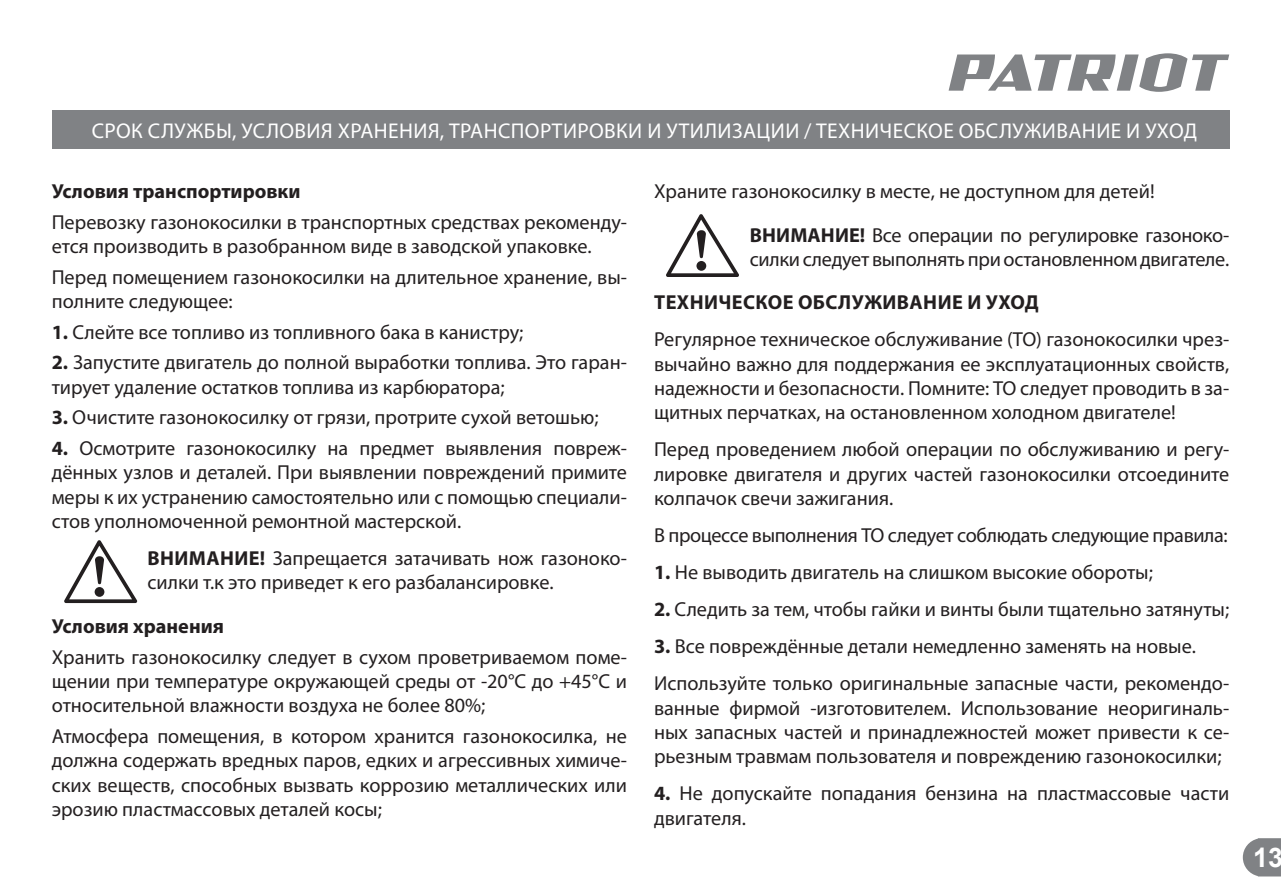
<style>
.page{position:relative;width:1281px;height:889px;background:#fff}
.page>*{position:absolute;margin:0;border:0;box-sizing:border-box;transform-origin:0 0}
.t1{font:700 27px "Arial";color:#fff}
.t2{font:21.38px "Myriad Pro";letter-spacing:.02em;color:#fff}
.t3{font:20.25px/24.3px "Myriad Pro";color:#231f20}
.t4{font:20.25px "Myriad Pro";letter-spacing:-.02em;color:#231f20}
.t5{font:700 20.25px "Myriad Pro";color:#231f20}
.t6{font:700 20.25px "Myriad Pro";letter-spacing:.02em;color:#231f20}
.s1{font-weight:700}
</style>
<div class="page">
<svg style="left:1243px;top:838px;width:38px;height:38px"></svg>
<svg style="left:948px;top:53px;width:281px;height:39px"></svg>
<div style="left:52px;top:110px;width:1177px;height:39px;background:#808285"></div>
<svg style="left:64px;top:540px;width:74px;height:63px"></svg>
<svg style="left:666px;top:214px;width:73px;height:63px"></svg>
<p class="t2" style="left:92px;top:117px;width:1107px">СРОК СЛУЖБЫ, УСЛОВИЯ ХРАНЕНИЯ, ТРАНСПОРТИРОВКИ И УТИЛИЗАЦИИ / ТЕХНИЧЕСКОЕ ОБСЛУЖИВАНИЕ И УХОД</p>
<p class="t5" style="left:52px;top:180px;width:250px">Условия транспортировки</p>
<p class="t3" style="left:52px;top:209px;width:577px">Перевозку газонокосилки в транспортных средствах рекоменду&shy;ется производить в разобранном виде в заводской упаковке.</p>
<p class="t3" style="left:52px;top:264px;width:577px">Перед помещением газонокосилки на длительное хранение, вы&shy;полните следующее:</p>
<p class="t3" style="left:52px;top:319px;width:473px"><span class="s1">1.</span> Слейте все топливо из топливного бака в канистру;</p>
<p class="t3" style="left:52px;top:350px;width:577px"><span class="s1">2.</span> Запустите двигатель до полной выработки топлива. Это гаран&shy;тирует удаление остатков топлива из карбюратора;</p>
<p class="t3" style="left:52px;top:405px;width:548px"><span class="s1">3.</span> Очистите газонокосилку от грязи, протрите сухой ветошью;</p>
<p class="t3" style="left:52px;top:436px;width:577px;text-align:justify"><span class="s1">4.</span> Осмотрите газонокосилку на предмет выявления повреж&shy;дённых узлов и деталей. При выявлении повреждений примите меры к их устранению самостоятельно или с помощью специали&shy;стов уполномоченной ремонтной мастерской.</p>
<p class="t3" style="left:147px;top:546px;width:481px"><span class="s1">ВНИМАНИЕ!</span> Запрещается затачивать нож газоноко&shy;силки т.к это приведет к его разбалансировке.</p>
<p class="t5" style="left:52px;top:614px;width:174px">Условия хранения</p>
<p class="t3" style="left:52px;top:644px;width:577px;text-align:justify">Хранить газонокосилку следует в сухом проветриваемом поме&shy;щении при температуре окружающей среды от -20°С до +45°С и относительной влажности воздуха не более 80%;</p>
<p class="t3" style="left:52px;top:723px;width:577px;text-align:justify">Атмосфера помещения, в котором хранится газонокосилка, не должна содержать вредных паров, едких и агрессивных химиче&shy;ских веществ, способных вызвать коррозию металлических или эрозию пластмассовых деталей косы;</p>
<p class="t3" style="left:750px;top:169px;width:481px;line-height:43.4px;text-indent:-96px">Храните газонокосилку в месте, не доступном для детей!<br><span class="s1">ВНИМАНИЕ!</span> Все операции по регулировке газоноко-</p>
<p class="t3" style="left:750px;top:246px;width:481px">силки следует выполнять при остановленном двигателе.</p>
<p class="t6" style="left:654px;top:291px;width:386px">ТЕХНИЧЕСКОЕ ОБСЛУЖИВАНИЕ И УХОД</p>
<p class="t3" style="left:654px;top:327px;width:577px;text-align:justify">Регулярное техническое обслуживание (ТО) газонокосилки чрез&shy;вычайно важно для поддержания ее эксплуатационных свойств, надежности и безопасности. Помните: ТО следует проводить в за&shy;щитных перчатках, на остановленном холодном двигателе!</p>
<p class="t3" style="left:654px;top:437px;width:577px;text-align:justify">Перед проведением любой операции по обслуживанию и регу&shy;лировке двигателя и других частей газонокосилки отсоедините колпачок свечи зажигания.</p>
<p class="t4" style="left:654px;top:523px;width:575px">В процессе выполнения ТО следует соблюдать следующие правила:</p>
<p class="t3" style="left:654px;top:560px;width:500px"><span class="s1">1.</span> Не выводить двигатель на слишком высокие обороты;</p>
<p class="t3" style="left:654px;top:597px;width:577px"><span class="s1">2.</span> Следить за тем, чтобы гайки и винты были тщательно затянуты;</p>
<p class="t3" style="left:654px;top:627px;width:577px;line-height:37.1px"><span class="s1">3.</span> Все повреждённые детали немедленно заменять на новые.<br>Используйте только оригинальные запасные части, рекомендо-</p>
<p class="t3" style="left:654px;top:695px;width:577px;text-align:justify">ванные фирмой -изготовителем. Использование неоригиналь&shy;ных запасных частей и принадлежностей может привести к се&shy;рьезным травмам пользователя и повреждению газонокосилки;</p>
<p class="t3" style="left:654px;top:781px;width:577px"><span class="s1">4.</span> Не допускайте попадания бензина на пластмассовые части двигателя.</p>
<h1 class="t1" style="left:1253px;top:839px;width:32px">13</h1>
</div>
